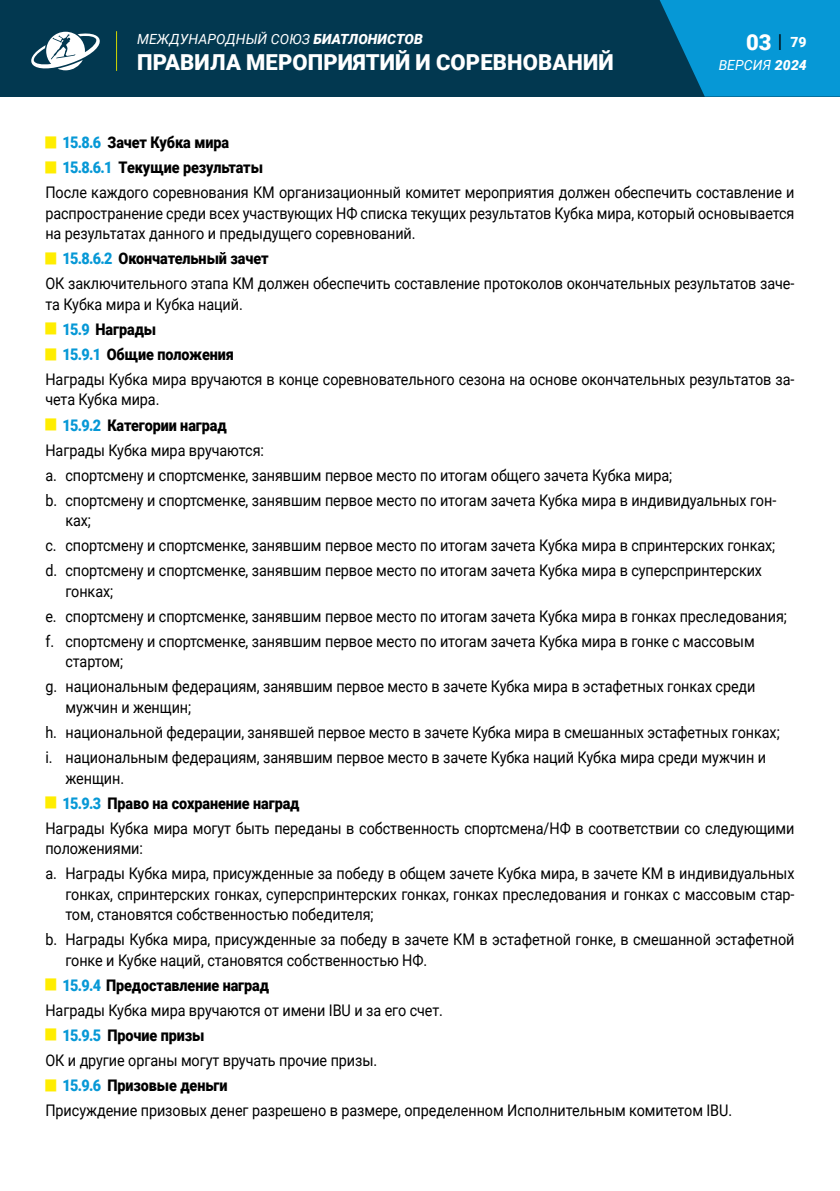
<style>
.page{position:relative;width:840px;height:1191px;background:#fff}
.page>*{position:absolute;margin:0;border:0;box-sizing:border-box;transform-origin:0 0}
.t1{font:900 22px "Roboto";letter-spacing:.005em;color:#fff}
.t2{font:16px/25px "Roboto";letter-spacing:-.005em;color:#000;scale:.9 1}
.t3{font:900 16px "Roboto";letter-spacing:-.005em;color:#000;scale:.9 1}
.t4{font:italic 14px "Roboto";letter-spacing:.005em;color:#fff}
.s1{font-weight:900}
.s2{font-weight:300;color:#000}
.s3{font-size:14px}
.s4{color:#0698d6}
.s5{font-weight:900;color:#0698d6}
</style>
<div class="page">
<div style="left:0;top:0;width:839px;height:96px;background:#023850"></div>
<svg style="left:654px;top:0;width:185px;height:97px;background:#0588c1"></svg>
<svg style="left:31px;top:31px;width:69px;height:40px"></svg>
<hr style="left:116px;top:31px;width:1px;height:40px;background:#d3d800">
<p class="t4" style="left:137px;top:29px;width:287px">MЕЖДУНАРОДНЫЙ СОЮЗ <span class="s1">БИАТЛОНИСТОВ</span></p>
<h1 class="t1" style="left:137px;top:47px;width:478px">ПРАВИЛА МЕРОПРИЯТИЙ И СОРЕВНОВАНИЙ</h1>
<h1 class="t1" style="left:745px;top:26px;width:62px">03 <span class="s2">I</span> <span class="s3">79</span></h1>
<p class="t4" style="left:718px;top:55px;width:89px">ВЕРСИЯ <span class="s1">2024</span></p>
<p class="t3" style="left:63px;top:131px;width:186px"><span class="s4">15.8.6</span> Зачет Кубка мира</p>
<p class="t3" style="left:63px;top:156px;width:224px"><span class="s4">15.8.6.1</span> Текущие результаты</p>
<p class="t2" style="left:45px;top:179px;width:833px">После каждого соревнования КМ организационный комитет мероприятия должен обеспечить составление и</p>
<p class="t2" style="left:45px;top:202px;width:833px;line-height:20.4px">распространение среди всех участвующих НФ списка текущих результатов Кубка мира, который основывается на результатах данного и предыдущего соревнований.</p>
<p class="t2" style="left:45px;top:245px;width:833px;text-indent:17px"><span class="s5">15.8.6.2</span> <span class="s1">Окончательный зачет<br></span>ОК заключительного этапа КМ должен обеспечить составление протоколов окончательных результатов заче-</p>
<p class="t2" style="left:45px;top:291px;width:221px">та Кубка мира и Кубка наций.</p>
<p class="t3" style="left:63px;top:318px;width:105px"><span class="s4">15.9</span> Награды</p>
<p class="t3" style="left:63px;top:343px;width:192px"><span class="s4">15.9.1</span> Общие положения</p>
<p class="t2" style="left:45px;top:366px;width:833px">Награды Кубка мира вручаются в конце соревновательного сезона на основе окончательных результатов за-</p>
<p class="t2" style="left:45px;top:387px;width:128px">чета Кубка мира.</p>
<p class="t3" style="left:63px;top:413px;width:184px"><span class="s4">15.9.2</span> Категории наград</p>
<p class="t2" style="left:45px;top:437px;width:244px">Награды Кубка мира вручаются:</p>
<p class="t2" style="left:45px;top:462px;width:697px">a. спортсмену и спортсменке, занявшим первое место по итогам общего зачета Кубка мира;</p>
<p class="t2" style="left:45px;top:487px;width:813px">b. спортсмену и спортсменке, занявшим первое место по итогам зачета Кубка мира в индивидуальных гон-</p>
<p class="t2" style="left:45px;top:507px;width:812px;text-indent:20px">ках;<br>c. спортсмену и спортсменке, занявшим первое место по итогам зачета Кубка мира в спринтерских гонках; d. спортсмену и спортсменке, занявшим первое место по итогам зачета Кубка мира в суперспринтерских</p>
<p class="t2" style="left:45px;top:578px;width:824px;text-indent:20px">гонках;<br>e. спортсмену и спортсменке, занявшим первое место по итогам зачета Кубка мира в гонках преследования; f. спортсмену и спортсменке, занявшим первое место по итогам зачета Кубка мира в гонке с массовым</p>
<p class="t2" style="left:45px;top:648px;width:790px;text-indent:20px">стартом;<br>g. национальным федерациям, занявшим первое место в зачете Кубка мира в эстафетных гонках среди</p>
<p class="t2" style="left:45px;top:694px;width:816px;text-indent:20px">мужчин и женщин;<br>h. национальной федерации, занявшей первое место в зачете Кубка мира в смешанных эстафетных гонках; i. национальным федерациям, занявшим первое место в зачете Кубка наций Кубка мира среди мужчин и</p>
<p class="t2" style="left:65px;top:764px;width:67px">женщин.</p>
<p class="t3" style="left:63px;top:791px;width:265px"><span class="s4">15.9.3</span> Право на сохранение наград</p>
<p class="t2" style="left:45px;top:814px;width:833px">Награды Кубка мира могут быть переданы в собственность спортсмена/НФ в соответствии со следующими</p>
<p class="t2" style="left:45px;top:835px;width:833px">положениями:<br>a. Награды Кубка мира, присужденные за победу в общем зачете Кубка мира, в зачете КМ в индивидуальных</p>
<p class="t2" style="left:65px;top:883px;width:811px;line-height:20.4px">гонках, спринтерских гонках, суперспринтерских гонках, гонках преследования и гонках с массовым стар&shy;том, становятся собственностью победителя;</p>
<p class="t2" style="left:65px;top:928px;width:811px;line-height:20.4px;text-indent:-20px">b. Награды Кубка мира, присужденные за победу в зачете КМ в эстафетной гонке, в смешанной эстафетной гонке и Кубке наций, становятся собственностью НФ.</p>
<p class="t3" style="left:63px;top:973px;width:231px"><span class="s4">15.9.4</span> Предоставление наград</p>
<p class="t2" style="left:45px;top:997px;width:443px">Награды Кубка мира вручаются от имени IBU и за его счет.</p>
<p class="t3" style="left:63px;top:1024px;width:159px"><span class="s4">15.9.5</span> Прочие призы</p>
<p class="t2" style="left:45px;top:1047px;width:370px">ОК и другие органы могут вручать прочие призы.</p>
<p class="t3" style="left:63px;top:1074px;width:185px"><span class="s4">15.9.6</span> Призовые деньги</p>
<p class="t2" style="left:45px;top:1097px;width:764px">Присуждение призовых денег разрешено в размере, определенном Исполнительным комитетом IBU.</p>
</div>
